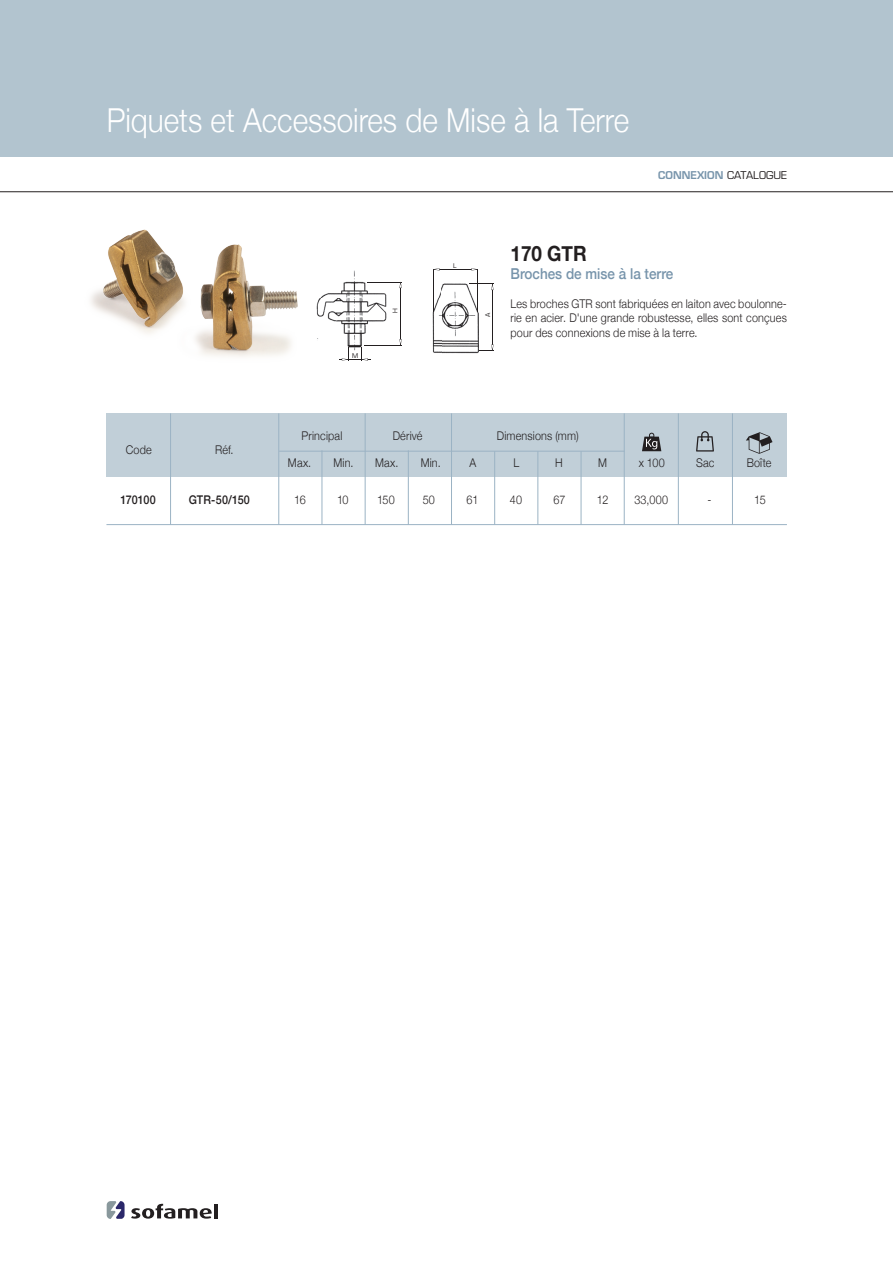
<style>
.page{position:relative;width:893px;height:1261px;background:#fff}
.page>*{position:absolute;margin:0;border:0;box-sizing:border-box;transform-origin:0 0}
.t1{font:300 33px "Helvetica Neue";color:#fff;scale:.9 1}
.t2{font:700 21px "Helvetica Neue";color:#231f20;scale:.9 1}
.t3{font:500 15px "Helvetica Neue";color:#7794ab;scale:.9 1}
.t4{font:300 12px/14.4px "Helvetica Neue";letter-spacing:.015em;color:#231f20;text-align:justify;scale:.9 1}
.t5{font:500 12px "Helvetica Neue";letter-spacing:.005em;color:#231f20;scale:.9 1}
.t6{font:600 10.5px "Eurostile";color:#7794ab}
.t7{font:6.3px "Eurostile";color:#231f20}
.s1{font-weight:400;color:#231f20}
</style>
<div class="page">
<svg style="left:131px;top:1203px;width:81px;height:15px"></svg>
<hr style="left:214px;top:1203px;width:4px;height:15px;background:#231f20">
<svg style="left:107px;top:1201px;width:18px;height:18px"></svg>
<div style="left:0;top:0;width:893px;height:157px;background:#b2c4cf"></div>
<hr style="left:0;top:191px;width:893px;height:1px;background:#231f20">
<img style="left:91px;top:229px;width:207px;height:128px">
<div style="left:106px;top:413px;width:681px;height:64px;background:#c1cfd8"></div>
<hr style="left:106px;top:524px;width:681px;height:1px;background:#9bb3c4">
<hr style="left:279px;top:451px;width:345px;height:1px;background:#9bb3c4">
<hr style="left:170px;top:413px;width:1px;height:111px;background:#9bb3c4">
<hr style="left:732px;top:413px;width:1px;height:111px;background:#9bb3c4">
<hr style="left:678px;top:413px;width:1px;height:111px;background:#9bb3c4">
<hr style="left:624px;top:413px;width:1px;height:111px;background:#9bb3c4">
<hr style="left:581px;top:451px;width:1px;height:73px;background:#9bb3c4">
<hr style="left:494px;top:451px;width:1px;height:73px;background:#9bb3c4">
<hr style="left:537px;top:451px;width:1px;height:73px;background:#9bb3c4">
<hr style="left:451px;top:413px;width:1px;height:111px;background:#9bb3c4">
<hr style="left:322px;top:450px;width:1px;height:74px;background:#9bb3c4">
<hr style="left:278px;top:413px;width:1px;height:111px;background:#9bb3c4">
<hr style="left:365px;top:413px;width:1px;height:111px;background:#9bb3c4">
<hr style="left:408px;top:450px;width:1px;height:74px;background:#9bb3c4">
<svg style="left:746px;top:432px;width:26px;height:22px"></svg>
<svg style="left:696px;top:431px;width:18px;height:20px"></svg>
<svg style="left:642px;top:433px;width:19px;height:18px"></svg>
<img style="left:316px;top:270px;width:169px;height:88px">
<hr style="left:367px;top:282px;width:35px;height:1px;background:#231f20">
<hr style="left:364px;top:345px;width:38px;height:1px;background:#231f20">
<hr style="left:400px;top:282px;width:1px;height:63px;background:#231f20">
<hr style="left:339px;top:359px;width:32px;height:1px;background:#231f20">
<hr style="left:433px;top:269px;width:1px;height:42px;background:#231f20">
<hr style="left:478px;top:269px;width:1px;height:42px;background:#231f20">
<hr style="left:433px;top:269px;width:45px;height:1px;background:#231f20">
<hr style="left:492px;top:284px;width:1px;height:67px;background:#231f20">
<svg style="left:469px;top:284px;width:25px;height:6px"></svg>
<svg style="left:480px;top:345px;width:14px;height:7px"></svg>
<svg style="left:399px;top:339px;width:3px;height:6px"></svg>
<svg style="left:399px;top:282px;width:3px;height:6px"></svg>
<svg style="left:362px;top:347px;width:6px;height:14px"></svg>
<svg style="left:342px;top:347px;width:7px;height:14px"></svg>
<h1 class="t1" style="left:107px;top:94px;width:582px">Piquets et Accessoires de Mise à la Terre</h1>
<p class="t6" style="left:658px;top:169px;width:130px">CONNEXION <span class="s1">CATALOGUE</span></p>
<p class="t4" style="left:126px;top:441px;width:30px">Code</p>
<p class="t4" style="left:215px;top:441px;width:22px">Réf.</p>
<p class="t7" style="left:352px;top:351px;width:8px">M</p>
<p class="t7" style="left:391px;top:313px;width:6px;rotate:-90deg">H</p>
<p class="t7" style="left:453px;top:262px;width:5px">L</p>
<p class="t7" style="left:484px;top:317px;width:6px;rotate:-90deg">A</p>
<h2 class="t2" style="left:510px;top:237px;width:86px">170 GTR</h2>
<p class="t3" style="left:510px;top:262px;width:182px">Broches de mise à la terre</p>
<p class="t4" style="left:510px;top:295px;width:309px">Les broches GTR sont fabriquées en laiton avec boulonne&shy;rie en acier. D'une grande robustesse, elles sont conçues pour des connexions de mise à la terre.</p>
<p class="t4" style="left:302px;top:427px;width:47px">Principal</p>
<p class="t4" style="left:393px;top:427px;width:35px">Dérivé</p>
<p class="t4" style="left:497px;top:427px;width:92px">Dimensions (mm)</p>
<p class="t4" style="left:288px;top:455px;width:27px">Max.</p>
<p class="t4" style="left:334px;top:455px;width:24px">Min.</p>
<p class="t4" style="left:375px;top:455px;width:27px">Max.</p>
<p class="t4" style="left:421px;top:455px;width:24px">Min.</p>
<p class="t4" style="left:469px;top:455px;width:9px">A</p>
<p class="t4" style="left:513px;top:455px;width:8px">L</p>
<p class="t4" style="left:555px;top:455px;width:10px">H</p>
<p class="t4" style="left:598px;top:455px;width:11px">M</p>
<p class="t4" style="left:639px;top:455px;width:30px">x 100</p>
<p class="t4" style="left:696px;top:455px;width:22px">Sac</p>
<p class="t4" style="left:747px;top:455px;width:29px">Boîte</p>
<p class="t5" style="left:120px;top:490px;width:41px">170100</p>
<p class="t5" style="left:189px;top:490px;width:70px">GTR-50/150</p>
<p class="t4" style="left:294px;top:491px;width:14px">16</p>
<p class="t4" style="left:337px;top:491px;width:14px">10</p>
<p class="t4" style="left:377px;top:491px;width:21px">150</p>
<p class="t4" style="left:423px;top:491px;width:15px">50</p>
<p class="t4" style="left:466px;top:491px;width:15px">61</p>
<p class="t4" style="left:510px;top:491px;width:15px">40</p>
<p class="t4" style="left:553px;top:491px;width:15px">67</p>
<p class="t4" style="left:597px;top:491px;width:14px">12</p>
<p class="t4" style="left:634px;top:491px;width:39px">33,000</p>
<p class="t4" style="left:707px;top:491px;width:6px">-</p>
<p class="t4" style="left:754px;top:491px;width:14px">15</p>
</div>
